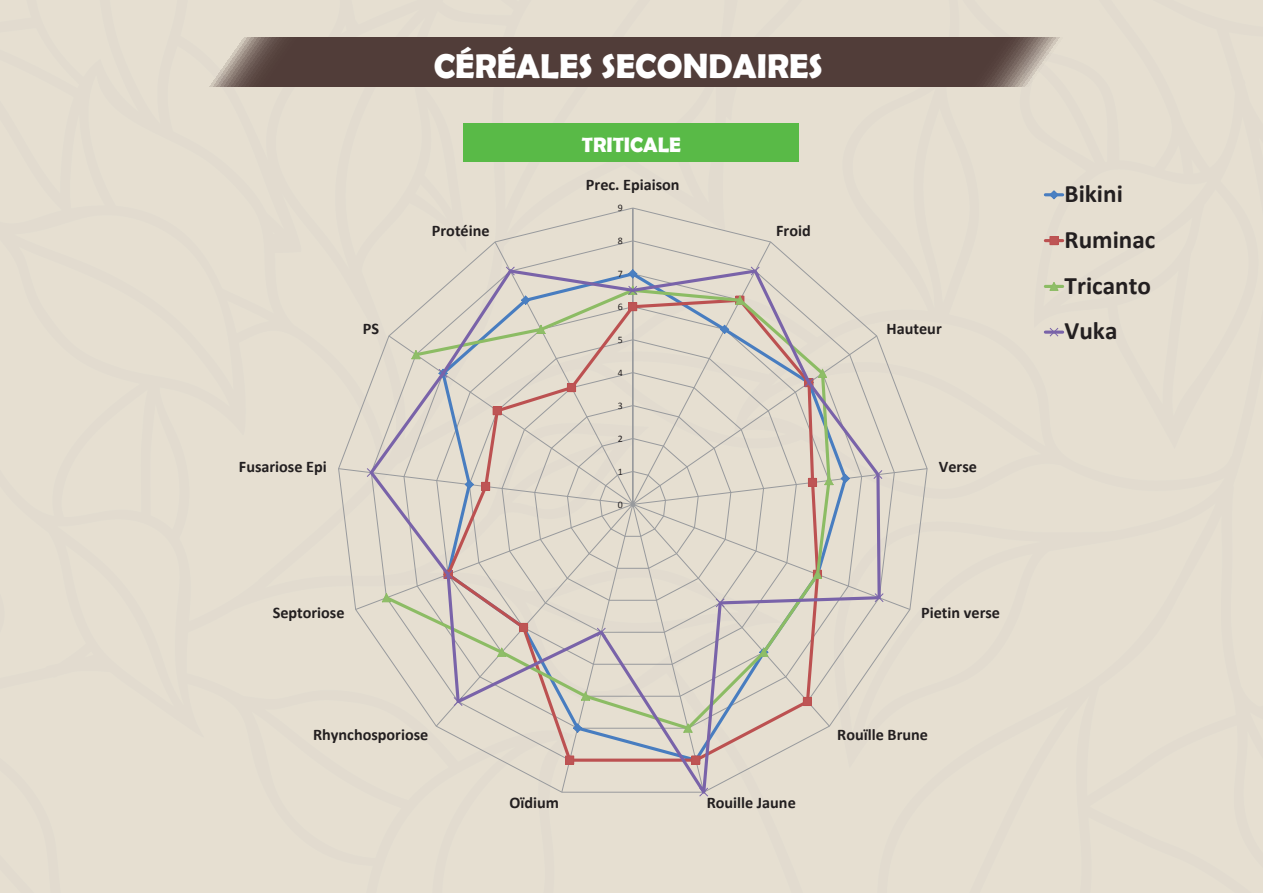
<style>
.page{position:relative;width:1263px;height:893px;background:#e6dfd1}
.page>*{position:absolute;margin:0;border:0;box-sizing:border-box;transform-origin:0 0}
.t1{font:700 34.5px "Berlin Sans FB Demi";color:#fff}
.t2{font:700 25.2px/45.8px "Calibri";color:#231f20}
.t3{font:700 21px "Berlin Sans FB Demi";color:#fff}
.t4{font:700 16.2px "Calibri";color:#231f20}
.t5{font:9.9px "Calibri";color:#231f20}
</style>
<div class="page">
<svg style="left:210px;top:37px;width:850px;height:49px;fill:#513d39"></svg>
<svg style="left:338px;top:207px;width:590px;height:444px"></svg>
<svg style="left:367px;top:267px;width:515px;height:526px"></svg>
<svg style="left:628px;top:285px;width:10px;height:12px"></svg>
<svg style="left:750px;top:266px;width:10px;height:10px"></svg>
<svg style="left:804px;top:368px;width:23px;height:20px"></svg>
<svg style="left:873px;top:469px;width:10px;height:11px"></svg>
<svg style="left:874px;top:593px;width:10px;height:10px"></svg>
<svg style="left:715px;top:598px;width:10px;height:10px"></svg>
<svg style="left:699px;top:787px;width:10px;height:10px"></svg>
<svg style="left:596px;top:627px;width:10px;height:10px"></svg>
<svg style="left:453px;top:696px;width:10px;height:11px"></svg>
<svg style="left:443px;top:569px;width:10px;height:10px"></svg>
<svg style="left:366px;top:467px;width:10px;height:11px"></svg>
<svg style="left:438px;top:368px;width:10px;height:10px"></svg>
<svg style="left:505px;top:266px;width:10px;height:10px"></svg>
<hr style="left:1045px;top:193px;width:18px;height:3px;background:#487dc0">
<svg style="left:1049px;top:190px;width:10px;height:10px"></svg>
<hr style="left:1045px;top:239px;width:18px;height:3px;background:#bc5151">
<div style="left:1050px;top:237px;width:8px;height:8px;background:#be5555"></div>
<div style="left:1050px;top:236px;width:8px;height:9px;border:1px solid #bc5151"></div>
<hr style="left:1045px;top:285px;width:18px;height:3px;background:#8cbc64">
<svg style="left:1049px;top:282px;width:10px;height:9px"></svg>
<hr style="left:1045px;top:331px;width:18px;height:3px;background:#7963a9">
<svg style="left:1049px;top:328px;width:10px;height:9px"></svg>
<div style="left:464px;top:123px;width:335px;height:39px;background:#59ba47"></div>
<p class="t4" style="left:363px;top:318px;width:18px">PS</p>
<p class="t4" style="left:239px;top:456px;width:89px">Fusariose Epi</p>
<p class="t4" style="left:273px;top:603px;width:73px">Septoriose</p>
<h1 class="t1" style="left:434px;top:46px;width:389px">CÉRÉALES SECONDAIRES</h1>
<p class="t3" style="left:582px;top:133px;width:101px">TRITICALE</p>
<p class="t4" style="left:586px;top:174px;width:95px">Prec. Epiaison</p>
<p class="t4" style="left:432px;top:220px;width:59px">Protéine</p>
<p class="t5" style="left:618px;top:202px;width:7px">9</p>
<p class="t5" style="left:618px;top:235px;width:7px">8</p>
<p class="t5" style="left:618px;top:268px;width:7px">7</p>
<p class="t5" style="left:618px;top:301px;width:7px">6</p>
<p class="t5" style="left:618px;top:334px;width:7px">5</p>
<p class="t5" style="left:618px;top:366px;width:7px">4</p>
<p class="t5" style="left:618px;top:399px;width:7px">3</p>
<p class="t5" style="left:618px;top:432px;width:7px">2</p>
<p class="t5" style="left:618px;top:465px;width:7px">1</p>
<p class="t5" style="left:618px;top:498px;width:7px">0</p>
<p class="t4" style="left:776px;top:220px;width:36px">Froid</p>
<p class="t4" style="left:886px;top:318px;width:57px">Hauteur</p>
<p class="t4" style="left:939px;top:456px;width:40px">Verse</p>
<p class="t4" style="left:921px;top:603px;width:80px">Pietin verse</p>
<p class="t4" style="left:313px;top:724px;width:117px">Rhynchosporiose</p>
<p class="t4" style="left:509px;top:793px;width:51px">Oïdium</p>
<p class="t4" style="left:707px;top:793px;width:91px">Rouille Jaune</p>
<p class="t4" style="left:837px;top:724px;width:92px">Rouïlle Brune</p>
<h2 class="t2" style="left:1064px;top:171px;width:92px">Bikini<br>Ruminac<br>Tricanto<br>Vuka</h2>
</div>
